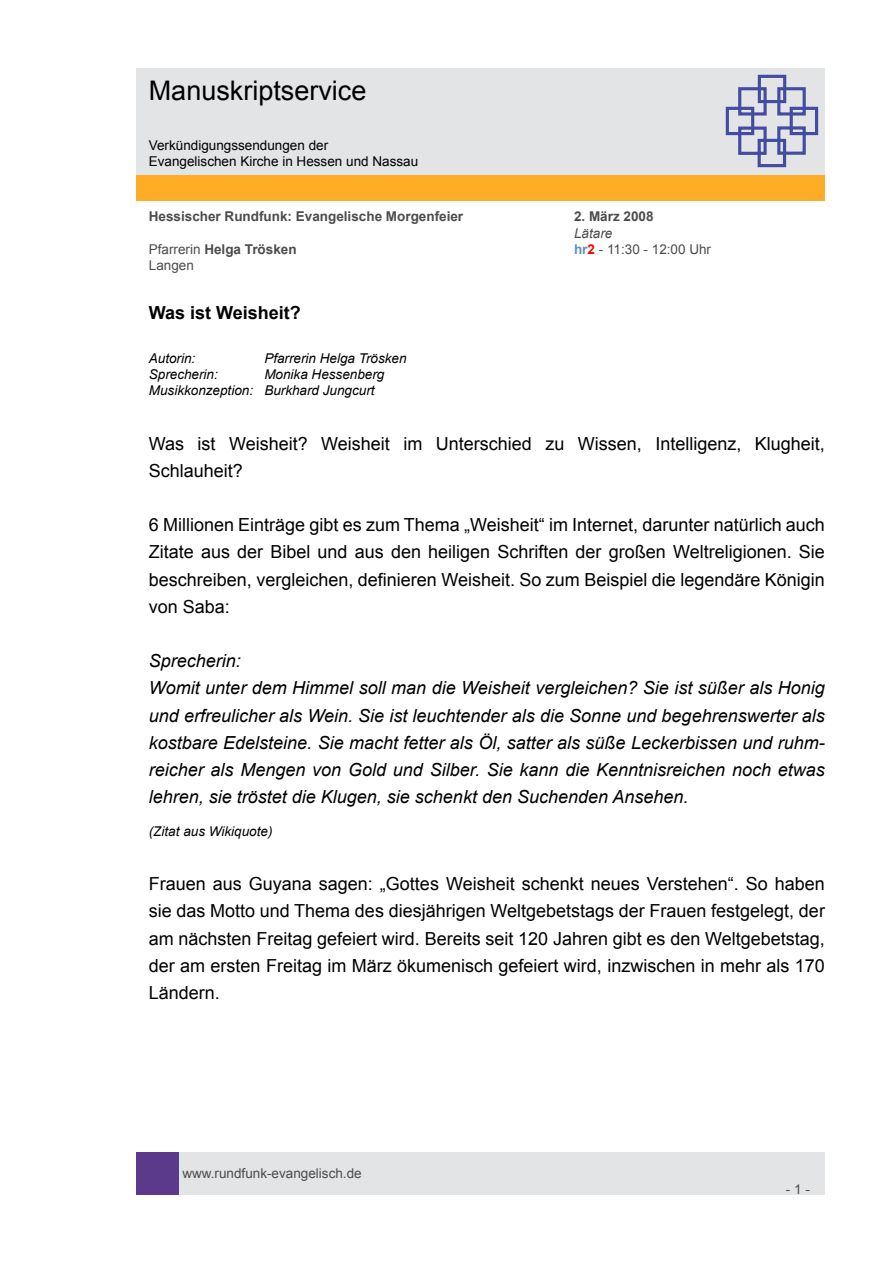
<style>
.page{position:relative;width:893px;height:1263px;background:#fff}
.page>*{position:absolute;margin:0;border:0;box-sizing:border-box;transform-origin:0 0}
.t1{font:27px "Arial";color:#000}
.t2{font:18px/27.2px "Arial";color:#000;text-align:justify}
.t3{font:italic 18px/27.2px "Arial";color:#000}
.t4{font:700 18px "Arial";color:#000}
.t5{font:italic 13.5px/16.2px "Arial";color:#000}
.t6{font:700 13.5px "Arial";color:#4c4c4c}
.t7{font:13.5px/16.2px "Arial";color:#000}
.t8{font:13.5px "Arial";color:#4c4c4c}
.t9{font:italic 13.5px "Arial";color:#4c4c4c}
.s1{font-weight:400}
.s2{font-weight:700;color:#5b90c2}
.s3{font-weight:700;color:#f00}
</style>
<div class="page">
<div style="left:179px;top:1152px;width:646px;height:43px;background:#e3e4e5"></div>
<div style="left:136px;top:1152px;width:43px;height:43px;background:#5c3a8b"></div>
<div style="left:136px;top:175px;width:689px;height:26px;background:#ffad26"></div>
<div style="left:136px;top:68px;width:689px;height:106px;background:#e3e4e5"></div>
<svg style="left:725px;top:74px;width:94px;height:94px"></svg>
<h1 class="t1" style="left:149px;top:73px;width:219px">Manuskriptservice</h1>
<p class="t7" style="left:149px;top:137px;width:271px">Verkündigungssendungen der<br>Evangelischen Kirche in Hessen und Nassau</p>
<p class="t6" style="left:149px;top:208px;width:316px">Hessischer Rundfunk: Evangelische Morgenfeier</p>
<p class="t6" style="left:574px;top:208px;width:81px">2. März 2008</p>
<p class="t9" style="left:574px;top:224px;width:40px">Lätare</p>
<p class="t6" style="left:149px;top:240px;width:149px"><span class="s1">Pfarrerin</span> Helga Trösken</p>
<p class="t8" style="left:574px;top:240px;width:139px"><span class="s2">hr</span><span class="s3">2</span> - 11 :30 - 1 2:00 Uhr</p>
<p class="t8" style="left:149px;top:256px;width:47px">Langen</p>
<p class="t4" style="left:149px;top:301px;width:154px">Was ist Weisheit?</p>
<p class="t5" style="left:149px;top:350px;width:48px">Autorin:</p>
<p class="t5" style="left:264px;top:350px;width:144px">Pfarrerin Helga Trösken</p>
<p class="t5" style="left:149px;top:366px;width:71px">Sprecherin:</p>
<p class="t5" style="left:149px;top:366px;width:237px;text-indent:116px">Monika Hessenberg<br>Musikkonzeption: Burkhard Jungcurt</p>
<p class="t2" style="left:149px;top:430px;width:678px">Was ist Weisheit? Weisheit im Unterschied zu Wissen, Intelligenz, Klugheit,<br>Schlauheit?</p>
<p class="t2" style="left:149px;top:511px;width:678px">6 Millionen Einträge gibt es zum Thema „Weisheit“ im Internet, darunter natürlich auch Zitate aus der Bibel und aus den heiligen Schriften der großen Weltreligionen. Sie beschreiben, vergleichen, definieren Weisheit. So zum Beispiel die legendäre Königin von Saba:</p>
<p class="t3" style="left:149px;top:648px;width:678px">Sprecherin:<br>Womit unter dem Himmel soll man die Weisheit vergleichen? Sie ist süßer als Honig und erfreulicher als Wein. Sie ist leuchtender als die Sonne und begehrenswerter als kostbare Edelsteine. Sie macht fetter als Öl, satter als süße Leckerbissen und ruhm&shy;reicher als Mengen von Gold und Silber. Sie kann die Kenntnisreichen noch etwas lehren, sie tröstet die Klugen, sie schenkt den Suchenden Ansehen.</p>
<p class="t5" style="left:149px;top:823px;width:125px">(Zitat aus Wikiquote)</p>
<p class="t2" style="left:149px;top:870px;width:678px">Frauen aus Guyana sagen: „Gottes Weisheit schenkt neues Verstehen“. So haben sie das Motto und Thema des diesjährigen Weltgebetstags der Frauen festgelegt, der am nächsten Freitag gefeiert wird. Bereits seit 1 20 Jahren gibt es den Weltgebetstag, der am ersten Freitag im März ökumenisch gefeiert wird, inzwischen in mehr als 1 70<br>Ländern.</p>
<p class="t8" style="left:182px;top:1164px;width:181px">www.rundfunk-evangelisch.de</p>
<p class="t8" style="left:786px;top:1180px;width:26px">- -</p>
</div>
